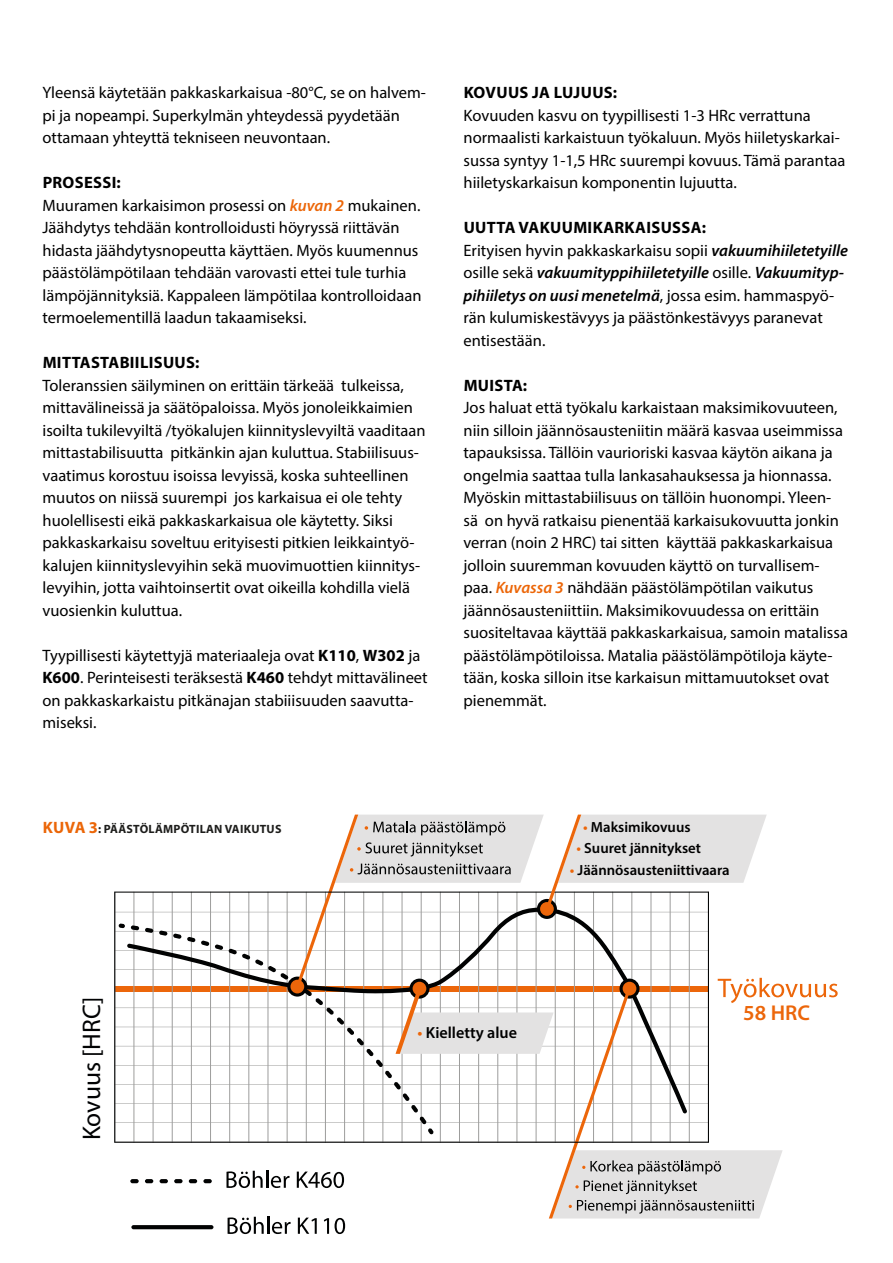
<style>
.page{position:relative;width:893px;height:1263px;background:#fff}
.page>*{position:absolute;margin:0;border:0;box-sizing:border-box;transform-origin:0 0}
.t1{font:25.5px "Myriad Pro";color:#010203}
.t2{font:600 21.45px "Myriad Pro";color:#ec660a}
.t3{font:16.5px/22.5px "Myriad Pro";color:#000}
.t4{font:700 16.5px "Myriad Pro";letter-spacing:.02em;color:#000}
.t5{font:600 16.05px "Myriad Pro";color:#000}
.t6{font:600 14.7px "Myriad Pro";color:#000}
.t7{font:700 12px "Myriad Pro";letter-spacing:.02em;color:#1d1d1b}
.s1{font-weight:600;font-style:italic;color:#ec6608}
.s2{font-weight:700}
.s3{font-weight:600;font-style:italic}
.s4{font-size:16.5px;color:#eb6608}
.s5{color:#ec660a}
</style>
<div class="page">
<svg style="left:115px;top:814px;width:723px;height:420px"></svg>
<p class="t3" style="left:43px;top:81px;width:385px">Yleensä käytetään pakkaskarkaisua -80°C, se on halvem&shy;pi ja nopeampi. Superkylmän yhteydessä pyydetään ottamaan yhteyttä tekniseen neuvontaan.</p>
<p class="t4" style="left:43px;top:172px;width:80px">PROSESSI:</p>
<p class="t3" style="left:43px;top:194px;width:380px">Muuramen karkaisimon prosessi on <span class="s1">kuvan 2</span> mukainen.<br>Jäähdytys tehdään kontrolloidusti höyryssä riittävän hidasta jäähdytysnopeutta käyttäen. Myös kuumennus päästölämpötilaan tehdään varovasti ettei tule turhia lämpöjännityksiä. Kappaleen lämpötilaa kontrolloidaan termoelementillä laadun takaamiseksi.</p>
<p class="t4" style="left:43px;top:352px;width:158px">MITTASTABIILISUUS:</p>
<p class="t3" style="left:43px;top:374px;width:385px">Toleranssien säilyminen on erittäin tärkeää tulkeissa, mittavälineissä ja säätöpaloissa. Myös jonoleikkaimien isoilta tukilevyiltä /työkalujen kiinnityslevyiltä vaaditaan mittastabilisuutta pitkänkin ajan kuluttua. Stabiilisuus&shy;vaatimus korostuu isoissa levyissä, koska suhteellinen muutos on niissä suurempi jos karkaisua ei ole tehty huolellisesti eikä pakkaskarkaisua ole käytetty. Siksi pakkaskarkaisu soveltuu erityisesti pitkien leikkaintyö&shy;kalujen kiinnityslevyihin sekä muovimuottien kiinnitys&shy;levyihin, jotta vaihtoinsertit ovat oikeilla kohdilla vielä vuosienkin kuluttua.</p>
<p class="t3" style="left:43px;top:644px;width:387px">Tyypillisesti käytettyjä materiaaleja ovat <span class="s2">K110</span>, <span class="s2">W302</span> ja <span class="s2">K600</span>. Perinteisesti teräksestä <span class="s2">K460</span> tehdyt mittavälineet on pakkaskarkaistu pitkänajan stabiiisuuden saavutta&shy;miseksi.</p>
<p class="t4" style="left:464px;top:82px;width:155px">KOVUUS JA LUJUUS:</p>
<p class="t3" style="left:463px;top:104px;width:383px">Kovuuden kasvu on tyypillisesti 1-3 HRc verrattuna normaalisti karkaistuun työkaluun. Myös hiiletyskarkai&shy;sussa syntyy 1-1,5 HRc suurempi kovuus. Tämä parantaa hiiletyskarkaisun komponentin lujuutta.</p>
<p class="t4" style="left:464px;top:217px;width:244px">UUTTA VAKUUMIKARKAISUSSA:</p>
<p class="t3" style="left:463px;top:239px;width:386px">Erityisen hyvin pakkaskarkaisu sopii <span class="s3">vakuumihiiletetyille </span>osille sekä <span class="s3">vakuumityppihiiletetyille</span> osille. <span class="s3">Vakuumityp&shy;pihiiletys on uusi menetelmä</span>, jossa esim. hammaspyö&shy;rän kulumiskestävyys ja päästönkestävyys paranevat entisestään.</p>
<p class="t4" style="left:464px;top:374px;width:65px">MUISTA:</p>
<p class="t3" style="left:463px;top:396px;width:386px">Jos haluat että työkalu karkaistaan maksimikovuuteen, niin silloin jäännösausteniitin määrä kasvaa useimmissa tapauksissa. Tällöin vaurioriski kasvaa käytön aikana ja ongelmia saattaa tulla lankasahauksessa ja hionnassa.<br>Myöskin mittastabiilisuus on tällöin huonompi. Yleen&shy;sä on hyvä ratkaisu pienentää karkaisukovuutta jonkin verran (noin 2 HRC) tai sitten käyttää pakkaskarkaisua jolloin suuremman kovuuden käyttö on turvallisem&shy;paa. <span class="s1">Kuvassa 3</span> nähdään päästölämpötilan vaikutus jäännösausteniittiin. Maksimikovuudessa on erittäin suositeltavaa käyttää pakkaskarkaisua, samoin matalissa päästölämpötiloissa. Matalia päästölämpötiloja käyte&shy;tään, koska silloin itse karkaisun mittamuutokset ovat pienemmät.</p>
<p class="t7" style="left:43px;top:821px;width:240px"><span class="s4">KUVA 3</span>: PÄÄSTÖLÄMPÖTILAN VAIKUTUS</p>
<p class="t6" style="left:583px;top:817px;width:109px"><span class="s5">•</span> Maksimikovuus</p>
<p class="t6" style="left:577px;top:839px;width:126px"><span class="s5">•</span> Suuret jännitykset</p>
<p class="t6" style="left:570px;top:860px;width:161px"><span class="s5">•</span> Jäännösausteniittivaara</p>
<p class="t1" style="left:76px;top:1140px;width:145px;rotate:-90deg">Kovuus [HRC]</p>
<p class="t5" style="left:418px;top:1022px;width:101px"><span class="s5">•</span> Kielletty alue</p>
<p class="t2" style="left:743px;top:999px;width:68px">58 HRC</p>
</div>
